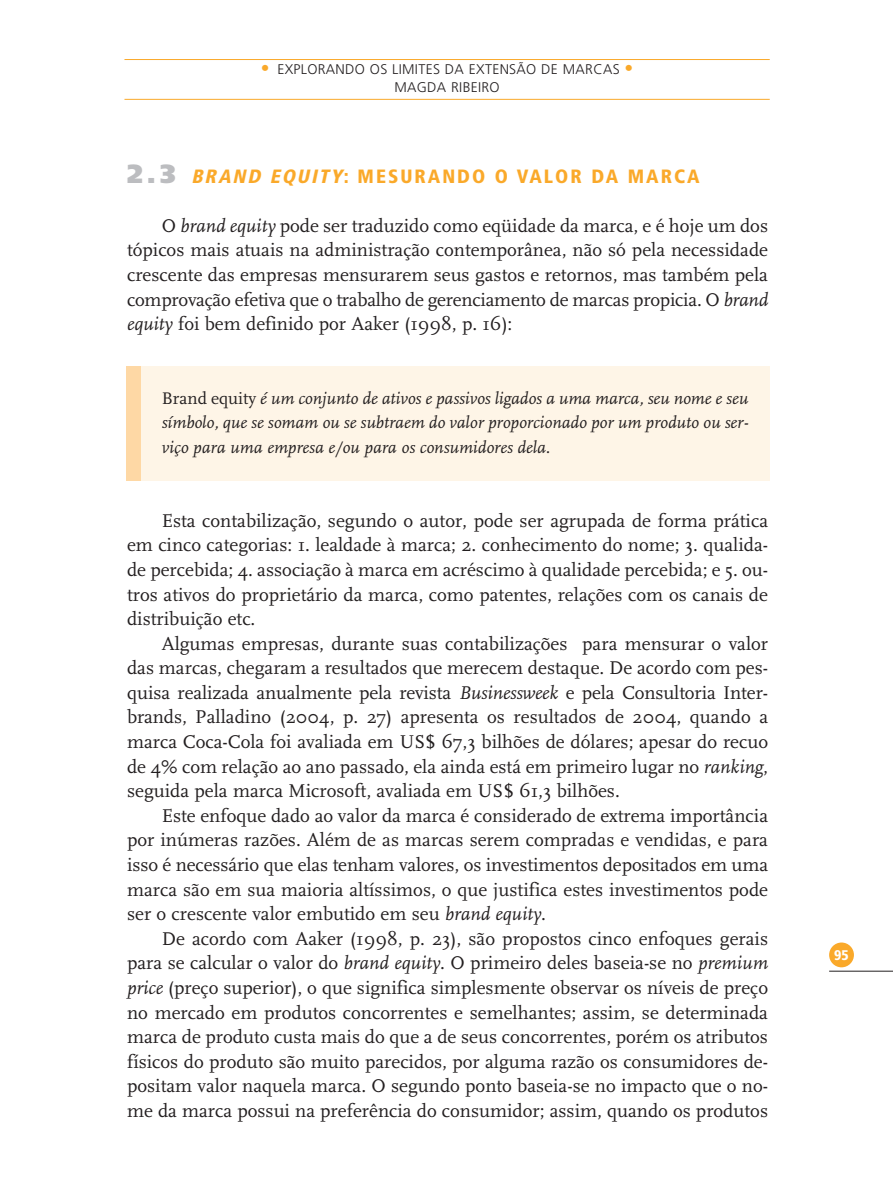
<style>
.page{position:relative;width:893px;height:1190px;background:#fff}
.page>*{position:absolute;margin:0;border:0;box-sizing:border-box;transform-origin:0 0}
.t1{font:19.25px/24.7px "FF Scala";color:#231f20;text-align:justify}
.t2{font:900 condensed 19.25px "Frutiger";letter-spacing:.105em;color:#faa92a}
.t3{font:italic 17.5px/24.7px "FF Scala";color:#231f20;text-align:justify}
.t4{font:300 14px/17.5px "Frutiger";letter-spacing:.02em;color:#231f20;text-align:center}
.t5{font:900 condensed 14px "Frutiger";color:#fff}
.s1{font-size:17.5px;color:#faa92a}
.s2{font-stretch:normal;font-size:26.25px;color:#bcbdc0}
.s3{font-style:italic}
.s4{font-style:normal}
</style>
<div class="page">
<div style="left:829px;top:943px;width:24px;height:24px;background:#faa92a;border-radius:50%"></div>
<hr style="left:829px;top:971px;width:63px;height:1px;background:#231f20">
<hr style="left:124px;top:99px;width:645px;height:1px;background:#faa92a">
<hr style="left:124px;top:59px;width:645px;height:1px;background:#faa92a">
<div style="left:140px;top:367px;width:629px;height:114px;background:#fef5e7"></div>
<div style="left:126px;top:367px;width:15px;height:114px;background:#fed8a5"></div>
<p class="t4" style="left:261px;top:62px;width:374px"><span class="s1">•</span> EXPLORANDO OS LIMITES DA EXTENSÃO DE MARCAS <span class="s1">•<br></span>MAGDA RIBEIRO</p>
<p class="t2" style="left:127px;top:168px;width:574px"><span class="s2">2.3</span> <span class="s3">BRAND EQUITY</span>: MESURANDO O VALOR DA MARCA</p>
<p class="t1" style="left:127px;top:215px;width:642px;text-indent:35px">O <span class="s3">brand equity</span> pode ser traduzido como eqüidade da marca, e é hoje um dos tópicos mais atuais na administração contemporânea, não só pela necessidade crescente das empresas mensurarem seus gastos e retornos, mas também pela comprovação efetiva que o trabalho de gerenciamento de marcas propicia. O <span class="s3">brand equity</span> foi bem definido por Aaker (1998, p. 16):</p>
<p class="t3" style="left:162px;top:387px;width:588px"><span class="s4">Brand equity</span> é um conjunto de ativos e passivos ligados a uma marca, seu nome e seu símbolo, que se somam ou se subtraem do valor proporcionado por um produto ou ser&shy;viço para uma empresa e/ou para os consumidores dela.</p>
<p class="t1" style="left:127px;top:510px;width:642px;text-indent:35px">Esta contabilização, segundo o autor, pode ser agrupada de forma prática em cinco categorias: 1. lealdade à marca; 2. conhecimento do nome; 3. qualida&shy;de percebida; 4. associação à marca em acréscimo à qualidade percebida; e 5. ou&shy;tros ativos do proprietário da marca, como patentes, relações com os canais de distribuição etc.</p>
<p class="t1" style="left:127px;top:633px;width:642px;text-indent:35px">Algumas empresas, durante suas contabilizações para mensurar o valor das marcas, chegaram a resultados que merecem destaque. De acordo com pes&shy;quisa realizada anualmente pela revista <span class="s3">Businessweek</span> e pela Consultoria Inter&shy;brands, Palladino (2004, p. 27) apresenta os resultados de 2004, quando a marca Coca-Cola foi avaliada em US$ 67,3 bilhões de dólares; apesar do recuo de 4% com relação ao ano passado, ela ainda está em primeiro lugar no <span class="s3">ranking</span>, seguida pela marca Microsoft, avaliada em US$ 61,3 bilhões.</p>
<p class="t1" style="left:127px;top:805px;width:642px;text-indent:35px">Este enfoque dado ao valor da marca é considerado de extrema importância por inúmeras razões. Além de as marcas serem compradas e vendidas, e para isso é necessário que elas tenham valores, os investimentos depositados em uma marca são em sua maioria altíssimos, o que justifica estes investimentos pode ser o crescente valor embutido em seu <span class="s3">brand equity</span>.</p>
<p class="t1" style="left:127px;top:928px;width:642px;text-indent:35px">De acordo com Aaker (1998, p. 23), são propostos cinco enfoques gerais para se calcular o valor do <span class="s3">brand equity</span>. O primeiro deles baseia-se no <span class="s3">premium price</span> (preço superior), o que significa simplesmente observar os níveis de preço no mercado em produtos concorrentes e semelhantes; assim, se determinada marca de produto custa mais do que a de seus concorrentes, porém os atributos físicos do produto são muito parecidos, por alguma razão os consumidores de&shy;positam valor naquela marca. O segundo ponto baseia-se no impacto que o no&shy;me da marca possui na preferência do consumidor; assim, quando os produtos</p>
<p class="t5" style="left:834px;top:949px;width:16px">95</p>
</div>
